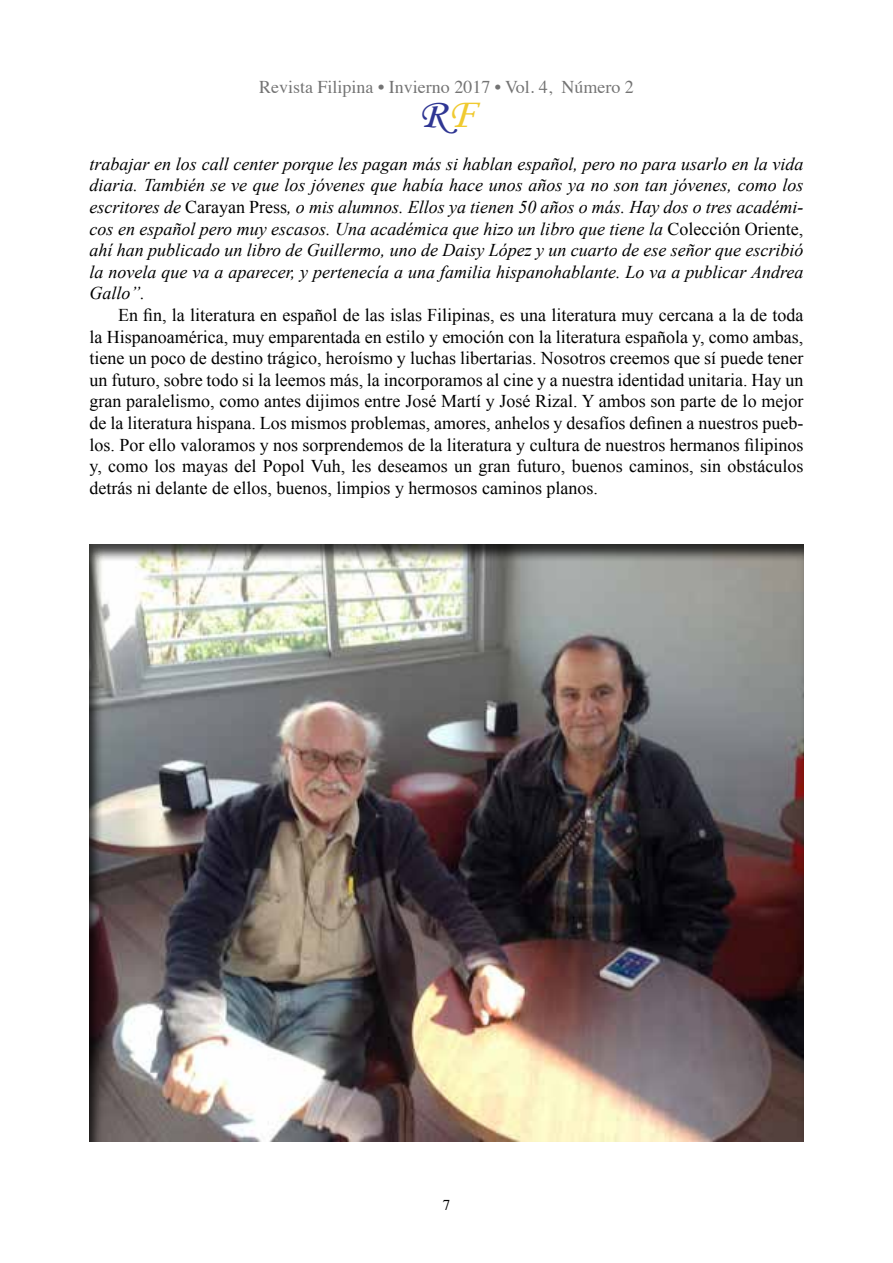
<style>
.page{position:relative;width:893px;height:1263px;background:#fff}
.page>*{position:absolute;margin:0;border:0;box-sizing:border-box;transform-origin:0 0}
.t1{font:42px "Monotype Corsiva";color:#2f3693;scale:1.15 1}
.t2{font:18px/21.6px "Times New Roman";color:#000;text-align:justify}
.t3{font:italic 18px/21.6px "Times New Roman";color:#000;text-align:justify}
.t4{font:18px "Times";color:#000}
.t5{font:15px "Times";color:#000}
.s1{color:#f0ca30}
.s2{font-style:normal}
</style>
<div class="page">
<div style="left:89px;top:543px;width:714px;height:600px;background:#000;opacity:.75"></div>
<p class="t4" style="left:259px;top:70px;width:376px">Revista Filipina • Invierno 2017 • Vol. 4, Número 2</p>
<h1 class="t1" style="left:418px;top:88px;width:51px">R<span class="s1">F</span></h1>
<p class="t3" style="left:90px;top:152px;width:715px">trabajar en los call center porque les pagan más si hablan español, pero no para usarlo en la vida diaria. También se ve que los jóvenes que había hace unos años ya no son tan jóvenes, como los escritores de <span class="s2">Carayan Press</span>, o mis alumnos. Ellos ya tienen 50 años o más. Hay dos o tres académi&shy;cos en español pero muy escasos. Una académica que hizo un libro que tiene la <span class="s2">Colección Oriente, </span>ahí han publicado un libro de Guillermo, uno de Daisy López y un cuarto de ese señor que escribió la novela que va a aparecer, y pertenecía a una familia hispanohablante. Lo va a publicar Andrea Gallo”.</p>
<p class="t2" style="left:90px;top:304px;width:715px;text-indent:28px">En fin, la literatura en español de las islas Filipinas, es una literatura muy cercana a la de toda la Hispanoamérica, muy emparentada en estilo y emoción con la literatura española y, como ambas, tiene un poco de destino trágico, heroísmo y luchas libertarias. Nosotros creemos que sí puede tener un futuro, sobre todo si la leemos más, la incorporamos al cine y a nuestra identidad unitaria. Hay un gran paralelismo, como antes dijimos entre José Martí y José Rizal. Y ambos son parte de lo mejor de la literatura hispana. Los mismos problemas, amores, anhelos y desafíos definen a nuestros pueb&shy;los. Por ello valoramos y nos sorprendemos de la literatura y cultura de nuestros hermanos filipinos y, como los mayas del Popol Vuh, les deseamos un gran futuro, buenos caminos, sin obstáculos detrás ni delante de ellos, buenos, limpios y hermosos caminos planos.</p>
<p class="t5" style="left:443px;top:1191px;width:9px">7</p>
</div>
